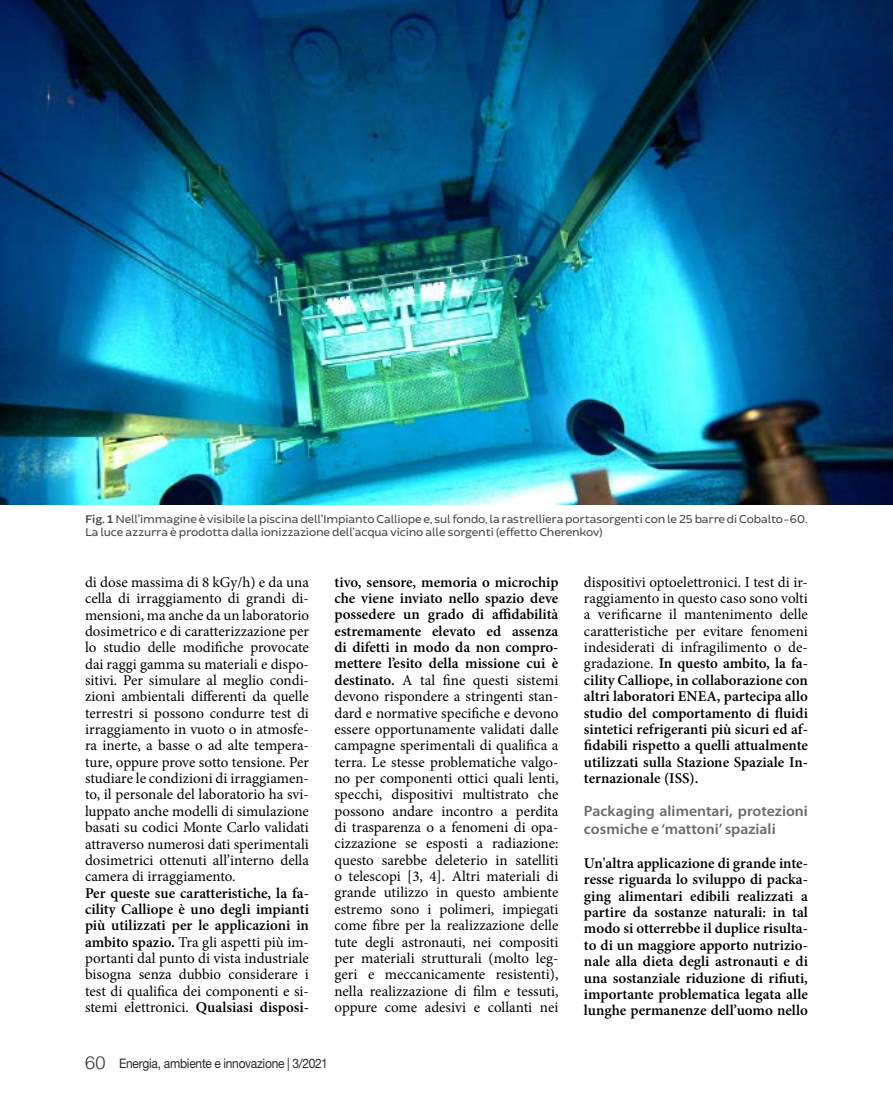
<style>
.page{position:relative;width:893px;height:1106px;background:#fff}
.page>*{position:absolute;margin:0;border:0;box-sizing:border-box;transform-origin:0 0}
._3_col_base_ok{font:15px/16.4px "Minion Pro";color:#000;text-align:justify}
._3_col_base_ok-2{font:600 15px/16.4px "Minion Pro";color:#000;text-align:justify}
._3_col_base_ok-3{font:600 15px/18px "Myriad Pro";color:#6d6c6c;scale:1.05 1}
.t1{font:13.05px "Helvetica Neue LT Std";letter-spacing:-.02em;color:#282827;scale:.92 1}
.Body_Text___Table{font:12px/13.5px "Brocha";letter-spacing:-.01em;color:#4a4a49}
.s1{font-weight:600}
.s2{font-weight:400}
.s3{font-family:"Helvetica Neue";font-weight:300;font-size:18px}
</style>
<div class="page">
<img style="left:0;top:0;width:893px;height:504px">
<p class="Body_Text___Table" style="left:85px;top:512px;width:724px"><span class="s1">Fig. 1</span> Nell’immagine è visibile la piscina dell’Impianto Calliope e, sul fondo, la rastrelliera portasorgenti con le 25 barre di Cobalto-60.<br>La luce azzurra è prodotta dalla ionizzazione dell’acqua vicino alle sorgenti (effetto Cherenkov)</p>
<p class="_3_col_base_ok" style="left:85px;top:574px;width:225px">di dose massima di 8 kGy/h) e da una cella di irraggiamento di grandi di&shy;mensioni, ma anche da un laboratorio dosimetrico e di caratterizzazione per lo studio delle modifiche provocate dai raggi gamma su materiali e dispo&shy;sitivi. Per simulare al meglio condi&shy;zioni ambientali differenti da quelle terrestri si possono condurre test di irraggiamento in vuoto o in atmosfe&shy;ra inerte, a basse o ad alte tempera&shy;ture, oppure prove sotto tensione. Per studiare le condizioni di irraggiamen&shy;to, il personale del laboratorio ha svi&shy;luppato anche modelli di simulazione basati su codici Monte Carlo validati attraverso numerosi dati sperimentali dosimetrici ottenuti all’interno della camera di irraggiamento.</p>
<p class="_3_col_base_ok" style="left:85px;top:884px;width:225px"><span class="s1">Per queste sue caratteristiche, la fa&shy;cility Calliope è uno degli impianti più utilizzati per le applicazioni in ambito spazio.</span> Tra gli aspetti più im&shy;portanti dal punto di vista industriale bisogna senza dubbio considerare i test di qualifica dei componenti e si&shy;stemi elettronici. <span class="s1">Qualsiasi disposi-</span></p>
<p class="_3_col_base_ok" style="left:334px;top:574px;width:225px"><span class="s1">tivo, sensore, memoria o microchip che viene inviato nello spazio deve possedere un grado di affidabilità estremamente elevato ed assenza di difetti in modo da non compro&shy;mettere l’esito della missione cui è destinato.</span> A tal fine questi sistemi devono rispondere a stringenti stan&shy;dard e normative specifiche e devono essere opportunamente validati dalle campagne sperimentali di qualifica a terra. Le stesse problematiche valgo&shy;no per componenti ottici quali lenti, specchi, dispositivi multistrato che possono andare incontro a perdita di trasparenza o a fenomeni di opa&shy;cizzazione se esposti a radiazione: questo sarebbe deleterio in satelliti o telescopi [3, 4]. Altri materiali di grande utilizzo in questo ambiente estremo sono i polimeri, impiegati come fibre per la realizzazione delle tute degli astronauti, nei compositi per materiali strutturali (molto leg&shy;geri e meccanicamente resistenti), nella realizzazione di film e tessuti, oppure come adesivi e collanti nei</p>
<p class="_3_col_base_ok-2" style="left:584px;top:573px;width:225px"><span class="s2">dispositivi optoelettronici. I test di ir&shy;raggiamento in questo caso sono volti a verificarne il mantenimento delle caratteristiche per evitare fenomeni indesiderati di infragilimento o de&shy;gradazione.</span> In questo ambito, la fa&shy;cility Calliope, in collaborazione con altri laboratori ENEA, partecipa allo studio del comportamento di fluidi sintetici refrigeranti più sicuri ed af&shy;fidabili rispetto a quelli attualmente utilizzati sulla Stazione Spaziale In&shy;ternazionale (ISS).</p>
<p class="_3_col_base_ok-3" style="left:584px;top:801px;width:215px">Packaging alimentari, protezioni cosmiche e ‘mattoni’ spaziali</p>
<p class="_3_col_base_ok-2" style="left:584px;top:855px;width:225px">Un'altra applicazione di grande inte&shy;resse riguarda lo sviluppo di packa&shy;ging alimentari edibili realizzati a partire da sostanze naturali: in tal modo si otterrebbe il duplice risulta&shy;to di un maggiore apporto nutrizio&shy;nale alla dieta degli astronauti e di una sostanziale riduzione di rifiuti, importante problematica legata alle lunghe permanenze dell’uomo nello</p>
<p class="t1" style="left:85px;top:1056px;width:266px"><span class="s3">60</span> Energia, ambiente e innovazione | 3/2021</p>
</div>
